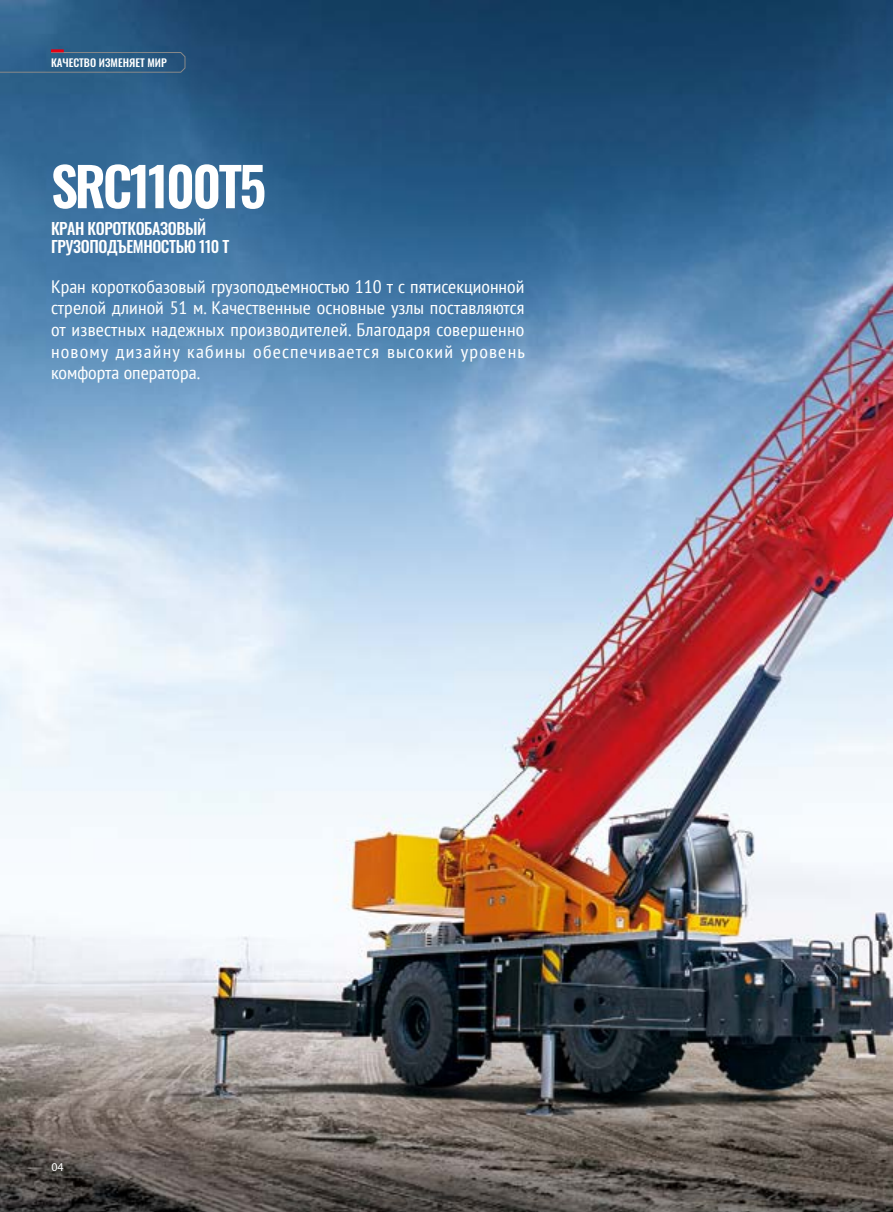
<style>
.page{position:relative;width:893px;height:1212px;background:#fff}
.page>*{position:absolute;margin:0;border:0;box-sizing:border-box;transform-origin:0 0}
.t1{font:600 53.4px "Oswald";letter-spacing:-.05em;color:#fff}
.t2{font:condensed 18px/21.6px "PT Sans";letter-spacing:.06em;color:#fff;text-align:justify;scale:1.1 1}
.t3{font:500 16.05px/17.9px "Oswald";letter-spacing:-.025em;color:#fff}
.t4{font:12px "Myriad Pro";color:#fff}
.t5{font:500 10.65px "Oswald";color:#fff}
</style>
<div class="page">
<img style="left:0;top:0;width:893px;height:1212px">
<svg style="left:0;top:49px;width:185px;height:24px;background:#325e85"></svg>
<p class="t5" style="left:51px;top:53px;width:117px">КАЧЕСТВО ИЗМЕНЯЕТ МИР</p>
<h1 class="t1" style="left:51px;top:139px;width:217px">SRC1100T5</h1>
<p class="t3" style="left:51px;top:218px;width:180px">КРАН КОРОТКОБАЗОВЫЙ<br>ГРУЗОПОДЪЕМНОСТЬЮ 110 T</p>
<p class="t2" style="left:51px;top:275px;width:432px">Кран короткобазовый грузоподъемностью 110 т с пятисекционной стрелой длиной 51 м. Качественные основные узлы поставляются от известных надежных производителей. Благодаря совершенно новому дизайну кабины обеспечивается высокий уровень комфорта оператора.</p>
<p class="t4" style="left:51px;top:1159px;width:14px">04</p>
</div>
